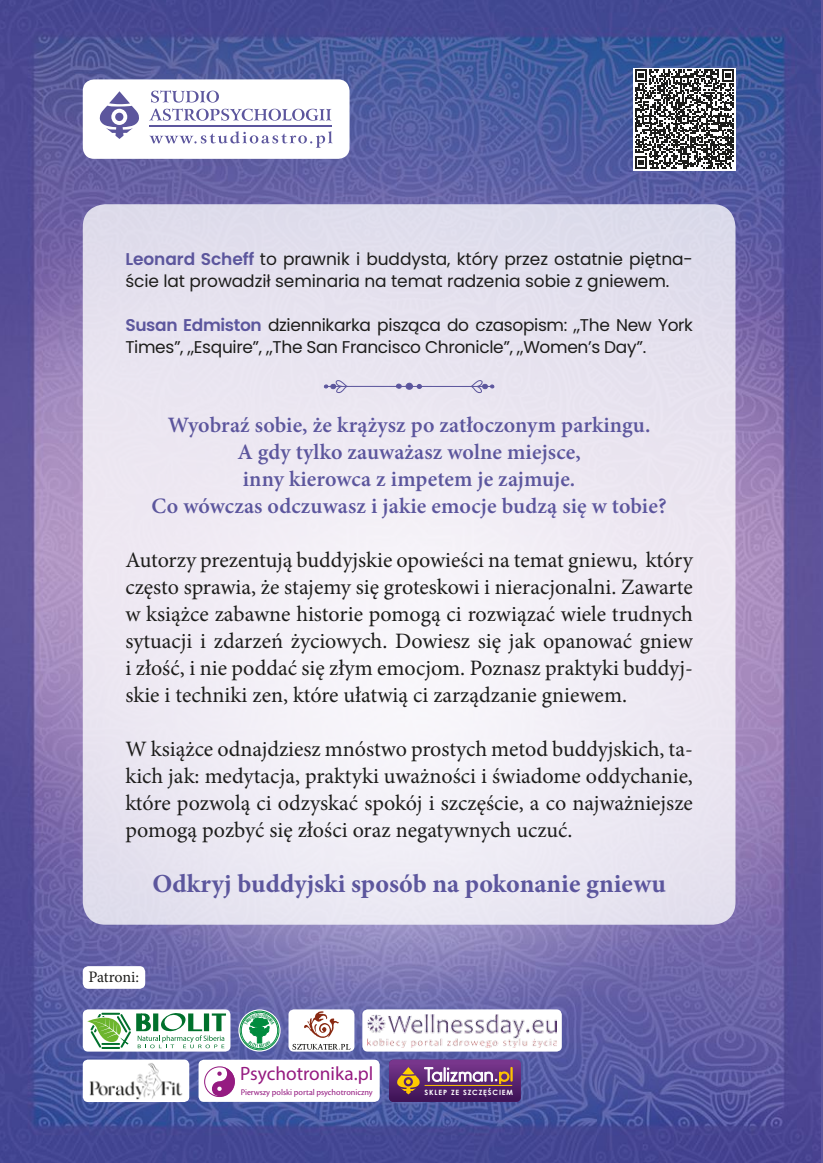
<style>
.page{position:relative;width:823px;height:1163px;background:#fff}
.page>*{position:absolute;margin:0;border:0;box-sizing:border-box;transform-origin:0 0}
.t1{font:700 26px "Minion Pro";letter-spacing:.005em;color:#5c569d}
.t2{font:22px/27px "Minion Pro";color:#1d1d1b;text-align:justify}
.t3{font:600 22px/27px "Minion Pro";letter-spacing:.005em;color:#5c569d;text-align:center}
.t4{font:19.4px "Myriad Pro";color:#951b81}
.t5{font:17px/22px "Poppins";letter-spacing:-.005em;color:#1d1d1b}
.t6{font:16px "Minion Pro";letter-spacing:-.015em;color:#1d1d1b}
.t7{font:9px "Cronos Pro";letter-spacing:-.005em;color:#951b81}
.t8{font:700 7.2px "Century Gothic";letter-spacing:.12em;color:#fff}
.s1{font-weight:600;color:#5c569d}
</style>
<div class="page">
<svg style="left:820px;top:0;width:2px;height:1162px;background:#575199"></svg>
<img style="left:0;top:0;width:820px;height:1162px">
<svg style="left:633px;top:68px;width:102px;height:102px"></svg>
<svg style="left:634px;top:69px;width:99px;height:100px"></svg>
<svg style="left:389px;top:1059px;width:131px;height:42px;background:#744373"></svg>
<div style="left:83px;top:79px;width:266px;height:80px;background:#fff;border-radius:11px"></div>
<hr style="left:149px;top:125px;width:183px;height:1px;background:#5c569d">
<svg style="left:149px;top:90px;width:182px;height:31px"></svg>
<svg style="left:149px;top:131px;width:183px;height:17px"></svg>
<svg style="left:99px;top:91px;width:40px;height:48px"></svg>
<div style="left:83px;top:965px;width:62px;height:23px;background:#fff;border-radius:6px"></div>
<div style="left:198px;top:1059px;width:181px;height:42px;background:#fff;border-radius:5px"></div>
<svg style="left:204px;top:1066px;width:31px;height:30px"></svg>
<div style="left:83px;top:1009px;width:147px;height:42px;background:#fff;border-radius:5px"></div>
<svg style="left:87px;top:1012px;width:139px;height:36px"></svg>
<div style="left:288px;top:1009px;width:66px;height:42px;background:#fff;border-radius:5px"></div>
<svg style="left:304px;top:1011px;width:34px;height:26px"></svg>
<svg style="left:292px;top:1043px;width:58px;height:6px"></svg>
<svg style="left:238px;top:1009px;width:42px;height:42px"></svg>
<div style="left:240px;top:1010px;width:39px;height:39px;border:1px solid #008b3e;border-radius:50%"></div>
<div style="left:241px;top:1011px;width:37px;height:37px;border:1px solid #008b3e;border-radius:50%"></div>
<div style="left:83px;top:204px;width:652px;height:720px;background:linear-gradient(to bottom,#e6e2ee,#f1eef6);border-radius:23px"></div>
<div style="left:83px;top:1059px;width:106px;height:42px;background:#fff;border-radius:5px"></div>
<img style="left:85px;top:1060px;width:102px;height:40px">
<div style="left:362px;top:1009px;width:199px;height:42px;background:#fff;border-radius:5px"></div>
<img style="left:367px;top:1014px;width:189px;height:33px">
<svg style="left:323px;top:380px;width:171px;height:13px;background:#d1cde2"></svg>
<svg style="left:244px;top:1012px;width:30px;height:35px"></svg>
<p class="t5" style="left:125px;top:248px;width:568px"><span class="s1">Leonard Scheff</span> to prawnik i buddysta, który przez ostatnie piętna&shy;ście lat prowadził seminaria na temat radzenia sobie z gniewem.</p>
<p class="t5" style="left:125px;top:314px;width:568px"><span class="s1">Susan Edmiston</span> dziennikarka pisząca do czasopism: „The New York<br>Times”, „Esquire”, „The San Francisco Chronicle”, „Women’s Day”.</p>
<p class="t3" style="left:151px;top:411px;width:516px">Wyobraź sobie, że krążysz po zatłoczonym parkingu.<br>A gdy tylko zauważasz wolne miejsce,<br>inny kierowca z impetem je zajmuje.<br>Co wówczas odczuwasz i jakie emocje budzą się w tobie?</p>
<p class="t2" style="left:125px;top:546px;width:568px">Autorzy prezentują buddyjskie opowieści na temat gniewu, który często sprawia, że stajemy się groteskowi i nieracjonalni. Zawarte w książce zabawne historie pomogą ci rozwiązać wiele trudnych sytuacji i zdarzeń życiowych. Dowiesz się jak opanować gniew i złość, i nie poddać się złym emocjom. Poznasz praktyki buddyj&shy;skie i techniki zen, które ułatwią ci zarządzanie gniewem.</p>
<p class="t2" style="left:125px;top:735px;width:568px">W książce odnajdziesz mnóstwo prostych metod buddyjskich, ta&shy;kich jak: medytacja, praktyki uważności i świadome oddychanie, które pozwolą ci odzyskać spokój i szczęście, a co najważniejsze pomogą pozbyć się złości oraz negatywnych uczuć.</p>
<p class="t1" style="left:152px;top:865px;width:514px">Odkryj buddyjski sposób na pokonanie gniewu</p>
<p class="t6" style="left:88px;top:965px;width:52px">Patroni:</p>
<p class="t4" style="left:240px;top:1060px;width:135px">Psychotronika.pl</p>
<p class="t7" style="left:241px;top:1086px;width:133px">Pierwszy polski portal psychotroniczny</p>
<p class="t8" style="left:424px;top:1086px;width:90px">SKLEP ZE SZCZĘŚCIEM</p>
</div>
